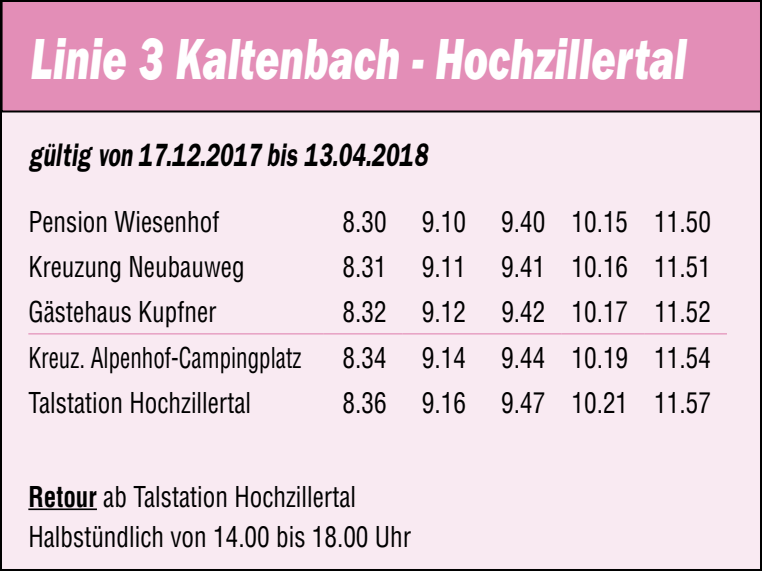
<style>
.page{position:relative;width:762px;height:571px;background:#fff}
.page>*{position:absolute;margin:0;border:0;box-sizing:border-box;transform-origin:0 0}
.t1{font:italic 800 60px "Franklin Gothic LT";color:#fff;scale:.7 1}
.t2{font:condensed 28px/40px "Helvetica";color:#000;scale:.9 1}
.t3{font:italic 28px "Franklin Demi";color:#000;scale:.7 1}
.t4{font:condensed 28px "Helvetica";color:#000;scale:.82 1}
.s1{font-weight:700}
</style>
<div class="page">
<div style="left:1px;top:1px;width:760px;height:569px;background:#f9eaf2"></div>
<div style="left:2px;top:1px;width:759px;height:110px;background:#e38eb7"></div>
<div style="left:1px;top:0;width:761px;height:112px;border:2px solid #000"></div>
<hr style="left:28px;top:333px;width:295px;height:1px;background:#e38eb7">
<hr style="left:323px;top:333px;width:80px;height:1px;background:#e38eb7">
<hr style="left:403px;top:333px;width:79px;height:1px;background:#e38eb7">
<hr style="left:482px;top:333px;width:79px;height:1px;background:#e38eb7">
<hr style="left:561px;top:333px;width:83px;height:1px;background:#e38eb7">
<hr style="left:644px;top:333px;width:83px;height:1px;background:#e38eb7">
<hr style="left:28px;top:508px;width:69px;height:2px;background:#000">
<h1 class="t1" style="left:31px;top:24px;width:938px">Linie 3 Kaltenbach - Hochzillertal</h1>
<p class="t3" style="left:28px;top:136px;width:572px">gültig von 17.12.2017 bis 13.04.2018</p>
<p class="t2" style="left:28px;top:201px;width:214px">Pension Wiesenhof</p>
<p class="t2" style="left:342px;top:201px;width:51px">8.30</p>
<p class="t2" style="left:422px;top:201px;width:51px">9.10</p>
<p class="t2" style="left:501px;top:201px;width:234px">9.40 10.15 11.50</p>
<p class="t2" style="left:28px;top:246px;width:242px">Kreuzung Neubauweg</p>
<p class="t2" style="left:342px;top:246px;width:51px">8.31</p>
<p class="t2" style="left:422px;top:246px;width:51px">9.11</p>
<p class="t2" style="left:501px;top:246px;width:234px">9.41 10.16 11.51</p>
<p class="t2" style="left:28px;top:291px;width:211px">Gästehaus Kupfner</p>
<p class="t2" style="left:342px;top:291px;width:51px">8.32</p>
<p class="t2" style="left:422px;top:291px;width:51px">9.12</p>
<p class="t2" style="left:501px;top:291px;width:234px">9.42 10.17 11.52</p>
<p class="t4" style="left:28px;top:340px;width:334px">Kreuz. Alpenhof-Campingplatz</p>
<p class="t2" style="left:342px;top:337px;width:51px">8.34</p>
<p class="t2" style="left:422px;top:337px;width:51px">9.14</p>
<p class="t2" style="left:501px;top:337px;width:234px">9.44 10.19 11.54</p>
<p class="t2" style="left:28px;top:382px;width:249px">Talstation Hochzillertal</p>
<p class="t2" style="left:342px;top:382px;width:51px">8.36</p>
<p class="t2" style="left:422px;top:382px;width:51px">9.16</p>
<p class="t2" style="left:501px;top:382px;width:234px">9.47 10.21 11.57</p>
<p class="t2" style="left:28px;top:476px;width:427px"><span class="s1">Retour</span> ab Talstation Hochzillertal<br>Halbstündlich von 14.00 bis 18.00 Uhr</p>
</div>
